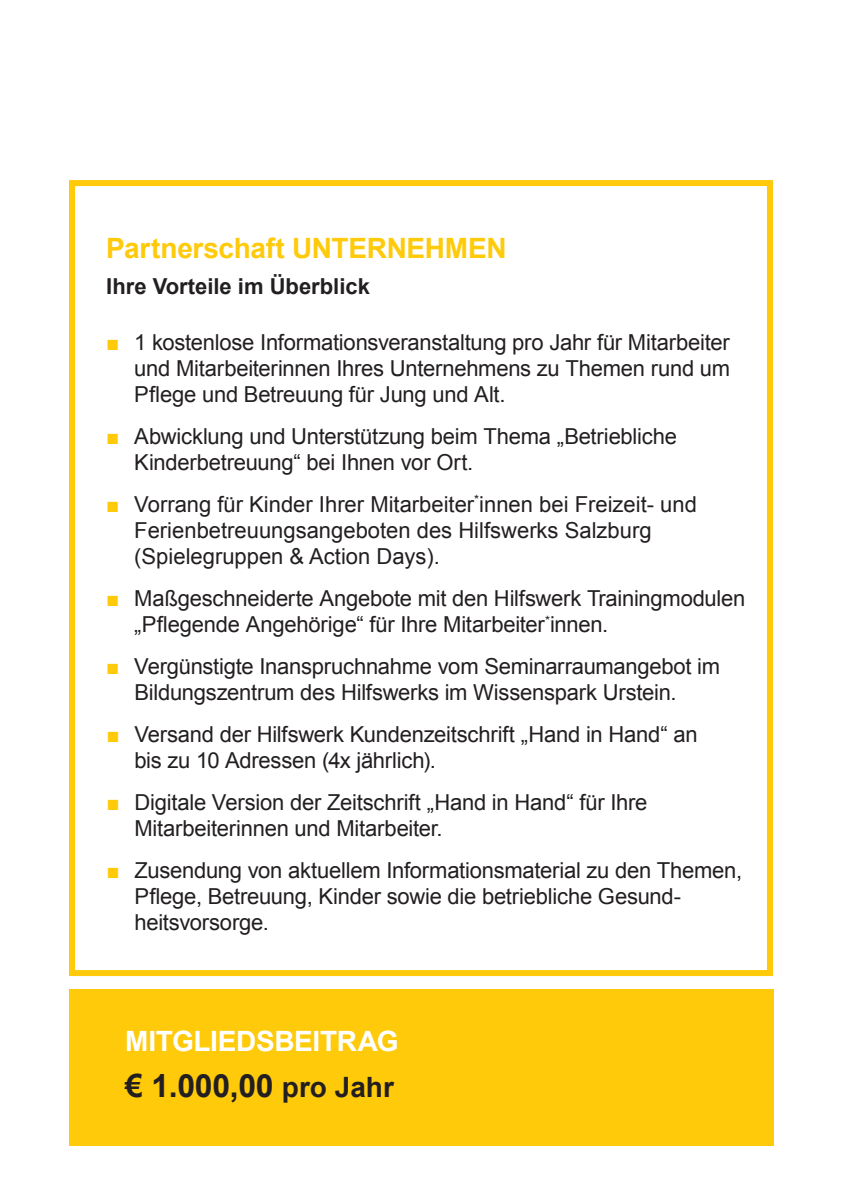
<style>
.page{position:relative;width:842px;height:1191px;background:#fff}
.page>*{position:absolute;margin:0;border:0;box-sizing:border-box;transform-origin:0 0}
.t1{font:700 32px "Arial";color:#231f20}
.t2{font:700 28px "Arial";letter-spacing:-.01em;color:#feca0a}
.t3{font:700 28px "Arial";letter-spacing:-.01em;color:#fff}
.t4{font:22px/26px "Arial";letter-spacing:-.01em;color:#231f20}
.t5{font:700 22px "Arial";color:#231f20}
.s1{color:#feca0a}
.s2{font-size:28px}
</style>
<div class="page">
<div style="left:69px;top:180px;width:704px;height:796px;border:6px solid #feca0a"></div>
<div style="left:69px;top:989px;width:705px;height:157px;background:#feca0a"></div>
<p class="t2" style="left:106px;top:229px;width:402px">Partnerschaft UNTERNEHMEN</p>
<p class="t5" style="left:106px;top:271px;width:265px">Ihre Vorteile im Überblick</p>
<p class="t4" style="left:134px;top:329px;width:597px;text-align:justify;text-indent:-28px"><span class="s1">■</span> 1 kostenlose Informationsveranstaltung pro Jahr für Mitarbeiter und Mitarbeiterinnen Ihres Unternehmens zu Themen rund um Pflege und Betreuung für Jung und Alt.</p>
<p class="t4" style="left:134px;top:423px;width:544px;text-indent:-28px"><span class="s1">■</span> Abwicklung und Unterstützung beim Thema „Betriebliche<br>Kinderbetreuung“ bei Ihnen vor Ort.</p>
<p class="t4" style="left:134px;top:491px;width:564px;text-indent:-28px"><span class="s1">■</span> Vorrang für Kinder Ihrer Mitarbeiter<sup>*</sup>innen bei Freizeit- und<br>Ferienbetreuungsangeboten des Hilfswerks Salzburg (Spielegruppen &amp; Action Days).</p>
<p class="t4" style="left:134px;top:585px;width:613px;text-indent:-28px"><span class="s1">■</span> Maßgeschneiderte Angebote mit den Hilfswerk Trainingmodulen „Pflegende Angehörige“ für Ihre Mitarbeiter<sup>*</sup>innen.</p>
<p class="t4" style="left:134px;top:653px;width:587px;text-indent:-28px"><span class="s1">■</span> Vergünstigte Inanspruchnahme vom Seminarraumangebot im<br>Bildungszentrum des Hilfswerks im Wissenspark Urstein.</p>
<p class="t4" style="left:134px;top:721px;width:565px;text-indent:-28px"><span class="s1">■</span> Versand der Hilfswerk Kundenzeitschrift „Hand in Hand“ an bis zu 10 Adressen (4x jährlich).</p>
<p class="t4" style="left:134px;top:789px;width:515px;text-indent:-28px"><span class="s1">■</span> Digitale Version der Zeitschrift „Hand in Hand“ für Ihre<br>Mitarbeiterinnen und Mitarbeiter.</p>
<p class="t4" style="left:134px;top:857px;width:609px;text-indent:-28px"><span class="s1">■</span> Zusendung von aktuellem Informationsmaterial zu den Themen,<br>Pflege, Betreuung, Kinder sowie die betriebliche Gesund&shy;heitsvorsorge.</p>
<p class="t3" style="left:125px;top:1022px;width:275px">MITGLIEDSBEITRAG</p>
<h1 class="t1" style="left:125px;top:1064px;width:270px">€ 1.000,00 <span class="s2">pro Jahr</span></h1>
</div>
